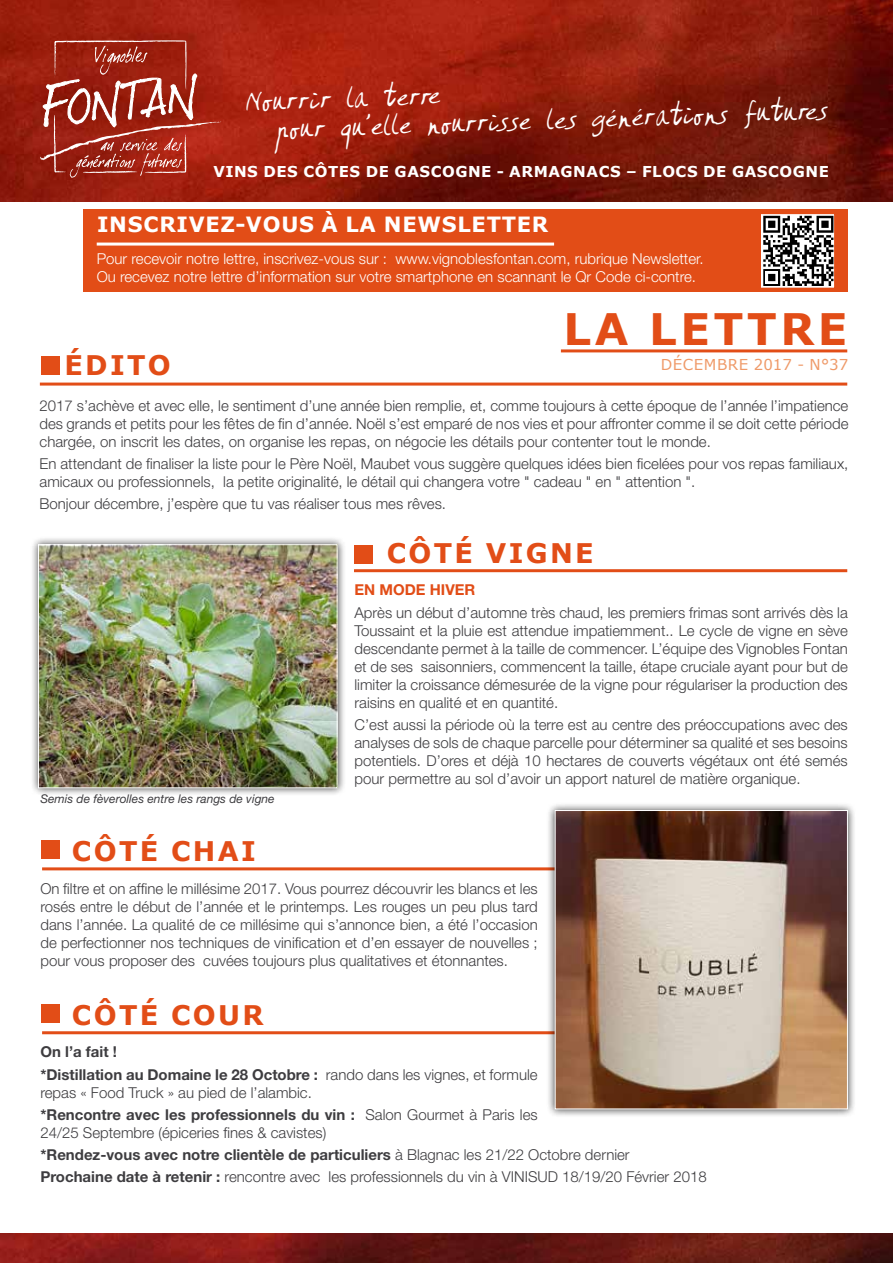
<style>
.page{position:relative;width:893px;height:1263px;background:#fff}
.page>*{position:absolute;margin:0;border:0;box-sizing:border-box;transform-origin:0 0}
.t1{font:700 43.35px "Verdana";letter-spacing:.085em;color:#e24d17}
.t2{font:30px/28.5px "Amano";color:#fff}
.t3{font:700 27px "Verdana";letter-spacing:.085em;color:#e24d17}
.t4{font:700 21px "Verdana";letter-spacing:.035em;color:#fff}
.t5{font:300 15px/18px "Helvetica Neue";color:#3e3d40;text-align:justify}
.t6{font:300 15px/18px "Helvetica Neue";color:#fff}
.t7{font:700 15px/22.2px "Helvetica Neue";color:#3e3d40}
.t8{font:700 15px "Verdana";letter-spacing:.035em;color:#fff}
.t9{font:15px "Verdana";letter-spacing:.035em;color:#ef9a69}
.t10{font:700 15px "Helvetica Neue";color:#e24d17}
.t11{font:italic 12px "Helvetica Neue";color:#3e3d40}
.s1{font-weight:300}
.s2{font-weight:700}
</style>
<div class="page">
<img style="left:0;top:0;width:893px;height:202px">
<svg style="left:40px;top:40px;width:182px;height:138px;background:#aa3d30"></svg>
<img style="left:0;top:1233px;width:893px;height:30px">
<hr style="left:561px;top:349px;width:286px;height:3px;background:#e24d17">
<div style="left:354px;top:545px;width:19px;height:18px;background:#e24d17"></div>
<div style="left:41px;top:840px;width:18px;height:18px;background:#e24d17"></div>
<div style="left:41px;top:1004px;width:18px;height:18px;background:#e24d17"></div>
<div style="left:41px;top:357px;width:18px;height:18px;background:#e24d17"></div>
<hr style="left:354px;top:569px;width:493px;height:3px;background:#e24d17">
<hr style="left:42px;top:867px;width:582px;height:3px;background:#e24d17">
<hr style="left:42px;top:1031px;width:582px;height:3px;background:#e24d17">
<hr style="left:40px;top:383px;width:807px;height:3px;background:#e24d17">
<div style="left:83px;top:209px;width:764px;height:82px;background:#e24d17"></div>
<hr style="left:97px;top:243px;width:457px;height:3px;background:#fff">
<svg style="left:763px;top:216px;width:70px;height:70px;background:#7f7f7f"></svg>
<div style="left:759px;top:213px;width:77px;height:76px;border:2px solid #e24d17"></div>
<div style="left:30px;top:536px;width:316px;height:260px;background:#000;opacity:.75"></div>
<img style="left:40px;top:546px;width:295px;height:240px">
<div style="left:38px;top:544px;width:299px;height:244px;border:1px solid #fff"></div>
<div style="left:546px;top:802px;width:310px;height:315px;background:#000;opacity:.75"></div>
<img style="left:557px;top:812px;width:289px;height:295px">
<div style="left:555px;top:810px;width:293px;height:299px;border:1px solid #fff"></div>
<h2 class="t2" style="left:271px;top:85px;width:556px;text-indent:-27px;rotate:-2deg">Nourrir la terre<br>pour qu’elle nourrisse les générations futures</h2>
<p class="t8" style="left:213px;top:161px;width:617px">VINS DES CÔTES DE GASCOGNE - ARMAGNACS – FLOCS DE GASCOGNE</p>
<h3 class="t4" style="left:97px;top:210px;width:16px">INS</h3>
<h3 class="t4" style="left:143px;top:210px;width:137px">CRIVE Z-VOUS</h3>
<h3 class="t4" style="left:322px;top:210px;width:152px">À LA NEWSLETTER</h3>
<p class="t6" style="left:97px;top:250px;width:608px">Pour recevoir notre lettre, inscrivez-vous sur : www.vignoblesfontan.com, rubrique Newsletter.<br>Ou recevez notre lettre d’information sur votre smartphone en scannant le Qr Code ci-contre.</p>
<h1 class="t1" style="left:563px;top:298px;width:286px">LA LETTRE</h1>
<h3 class="t3" style="left:65px;top:346px;width:108px">ÉDITO</h3>
<p class="t5" style="left:40px;top:396px;width:810px">2017 s’achève et avec elle, le sentiment d’une année bien remplie, et, comme toujours à cette époque de l’année l’impatience des grands et petits pour les fêtes de fin d’année. Noël s’est emparé de nos vies et pour affronter comme il se doit cette période chargée, on inscrit les dates, on organise les repas, on négocie les détails pour contenter tout le monde.</p>
<p class="t5" style="left:40px;top:454px;width:810px">En attendant de finaliser la liste pour le Père Noël, Maubet vous suggère quelques idées bien ficelées pour vos repas familiaux, amicaux ou professionnels, la petite originalité, le détail qui changera votre " cadeau " en " attention ".</p>
<p class="t5" style="left:40px;top:495px;width:408px">Bonjour décembre, j’espère que tu vas réaliser tous mes rêves.</p>
<p class="t9" style="left:661px;top:354px;width:189px">DÉCEMBRE 2017 - N°37</p>
<h3 class="t3" style="left:387px;top:534px;width:208px">CÔTÉ VIGNE</h3>
<p class="t11" style="left:40px;top:791px;width:236px">Semis de fèverolles entre les rangs de vigne</p>
<h3 class="t3" style="left:72px;top:832px;width:185px">CÔTÉ CHAI</h3>
<p class="t10" style="left:355px;top:581px;width:122px">En mode hiver</p>
<p class="t5" style="left:355px;top:603px;width:495px">Après un début d’automne très chaud, les premiers frimas sont arrivés dès la Toussaint et la pluie est attendue impatiemment.. Le cycle de vigne en sève descendante permet à la taille de commencer. L’équipe des Vignobles Fontan et de ses saisonniers, commencent la taille, étape cruciale ayant pour but de limiter la croissance démesurée de la vigne pour régulariser la production des raisins en qualité et en quantité.</p>
<p class="t5" style="left:355px;top:715px;width:495px">C’est aussi la période où la terre est au centre des préoccupations avec des analyses de sols de chaque parcelle pour déterminer sa qualité et ses besoins potentiels. D’ores et déjà 10 hectares de couverts végétaux ont été semés pour permettre au sol d’avoir un apport naturel de matière organique.</p>
<p class="t5" style="left:40px;top:879px;width:499px">On filtre et on affine le millésime 2017. Vous pourrez découvrir les blancs et les rosés entre le début de l’année et le printemps. Les rouges un peu plus tard dans l’année. La qualité de ce millésime qui s’annonce bien, a été l’occasion de perfectionner nos techniques de vinification et d’en essayer de nouvelles ; pour vous proposer des cuvées toujours plus qualitatives et étonnantes.</p>
<h3 class="t3" style="left:72px;top:996px;width:193px">CÔTÉ COUR</h3>
<p class="t7" style="left:40px;top:1041px;width:499px">On l’a fait !<br>*Distillation au Domaine le 28 Octobre : <span class="s1">rando dans les vignes, et formule</span></p>
<p class="t5" style="left:40px;top:1081px;width:499px;line-height:22.2px">repas « Food Truck » au pied de l’alambic.<br><span class="s2">*Rencontre avec les professionnels du vin :</span> Salon Gourmet à Paris les</p>
<p class="t5" style="left:40px;top:1121px;width:668px;line-height:22.2px;text-align:left">24/25 Septembre (épiceries fines &amp; cavistes)<br><span class="s2">*Rendez-vous avec notre clientèle de particuliers</span> à Blagnac les 21/22 Octobre dernier<br><span class="s2">Prochaine date à retenir :</span> rencontre avec les professionnels du vin à VINISUD 18/19/20 Février 2018</p>
</div>
